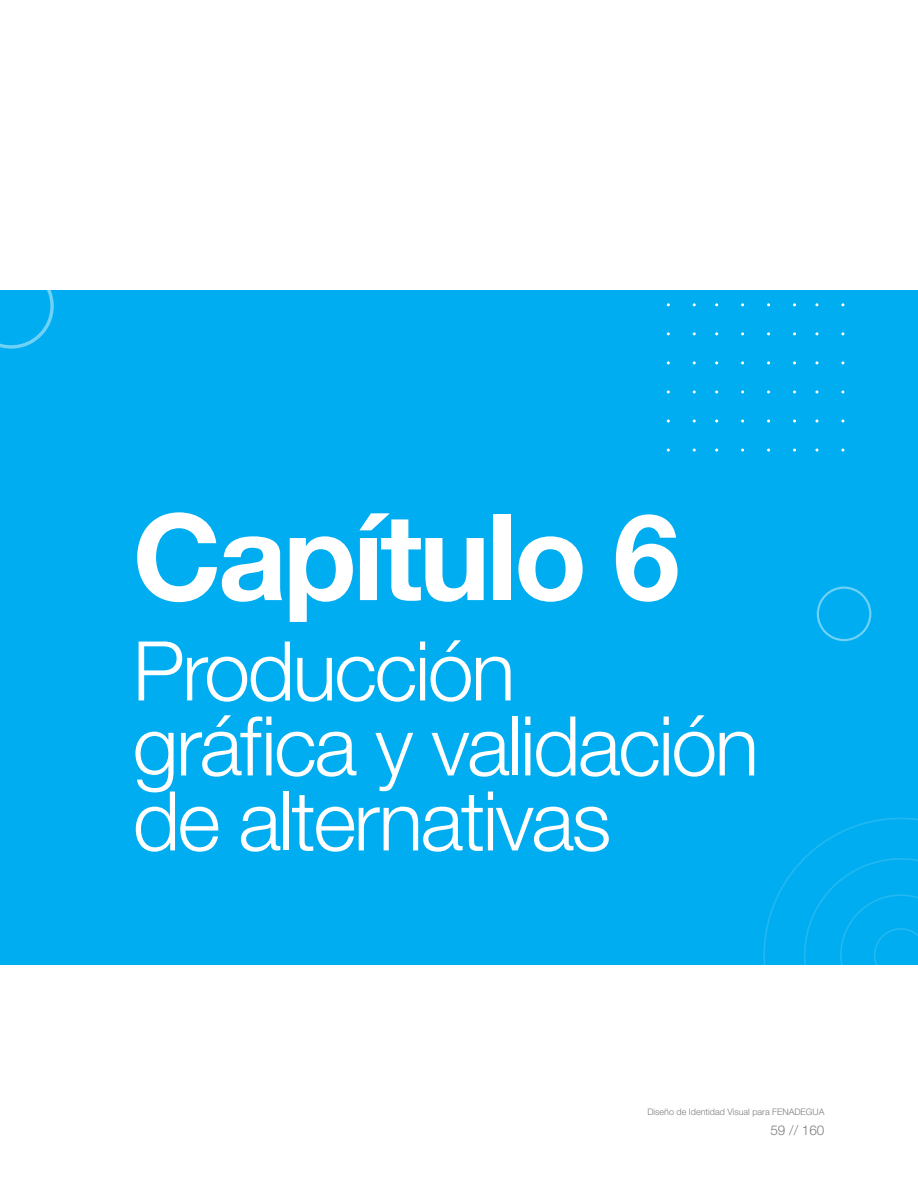
<style>
.page{position:relative;width:918px;height:1188px;background:#fff}
.page>*{position:absolute;margin:0;border:0;box-sizing:border-box;transform-origin:0 0}
.TITULO_PORTADILLAS{font:700 120px "Helvetica Neue LT Std";letter-spacing:-.03em;color:#fff}
.TITULO_PORTADILLAS-2{font:300 82.5px/75px "Helvetica Neue LT Std";letter-spacing:-.03em;color:#fff}
.t1{font:300 13.5px "Helvetica Neue LT Std";color:#7d7d7d}
.t2{font:300 9px "Helvetica Neue LT Std";color:#7d7d7d}
</style>
<div class="page">
<div style="left:0;top:290px;width:918px;height:675px;background:#00adf0"></div>
<svg style="left:0;top:290px;width:54px;height:59px"></svg>
<svg style="left:817px;top:587px;width:54px;height:54px"></svg>
<svg style="left:763px;top:817px;width:155px;height:148px"></svg>
<p class="TITULO_PORTADILLAS" style="left:133px;top:483px;width:549px">Capítulo 6</p>
<p class="TITULO_PORTADILLAS-2" style="left:133px;top:632px;width:384px">Producción</p>
<p class="TITULO_PORTADILLAS-2" style="left:133px;top:707px;width:628px">gráfica y validación de alternativas</p>
<p class="t2" style="left:647px;top:1106px;width:179px">Diseño de Identidad Visual para FENADEGUA</p>
<p class="t1" style="left:770px;top:1122px;width:56px">59 // 160</p>
</div>
